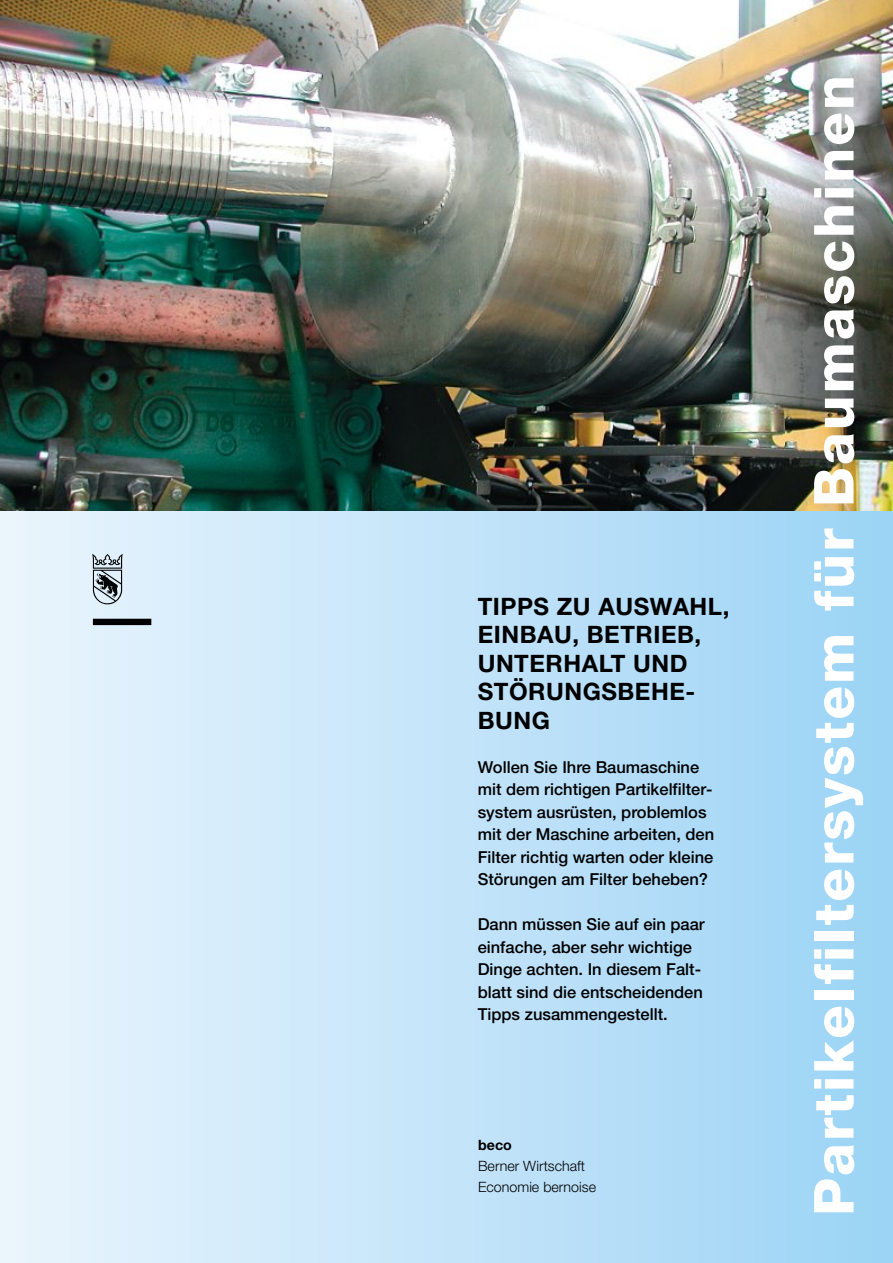
<style>
.page{position:relative;width:893px;height:1263px;background:#fff}
.page>*{position:absolute;margin:0;border:0;box-sizing:border-box;transform-origin:0 0}
.t1{font:55.2px "Helvetica Neue Heavy OV XVECPB";letter-spacing:.035em;color:#fff}
.t2{font:24px/28.5px "Helvetica Neue Bold OV TVECPB";letter-spacing:.02em;color:#000}
.t3{font:16.5px/22.5px "Helvetica Neue Medium OV UVECPB";color:#000}
.t4{font:14.25px/21px "Helvetica Neue Light OV VVECPB";color:#000}
.t5{font:14.25px "Helvetica Neue Bold OV TVECPB";color:#000}
</style>
<div class="page">
<img style="left:0;top:0;width:893px;height:1263px">
<h2 class="t2" style="left:478px;top:591px;width:253px">TIPPS ZU AUSWAHL,<br>EINBAU, BETRIEB,<br>UNTERHALT UND<br>STÖRUNGSBEHE-<br>BUNG</h2>
<p class="t3" style="left:478px;top:756px;width:238px">Wollen Sie Ihre Baumaschine mit dem richtigen Partikelfilter&shy;system ausrüsten, problemlos mit der Maschine arbeiten, den<br>Filter richtig warten oder kleine<br>Störungen am Filter beheben?</p>
<p class="t3" style="left:478px;top:913px;width:229px">Dann müssen Sie auf ein paar einfache, aber sehr wichtige<br>Dinge achten. In diesem Falt&shy;blatt sind die entscheidenden<br>Tipps zusammengestellt.</p>
<p class="t5" style="left:478px;top:1136px;width:35px">beco</p>
<p class="t4" style="left:478px;top:1155px;width:119px">Berner Wirtschaft<br>Economie bernoise</p>
<h1 class="t1" style="left:801px;top:1216px;width:1142px;rotate:-90deg">Partikelfiltersystem für Baumaschinen</h1>
</div>
